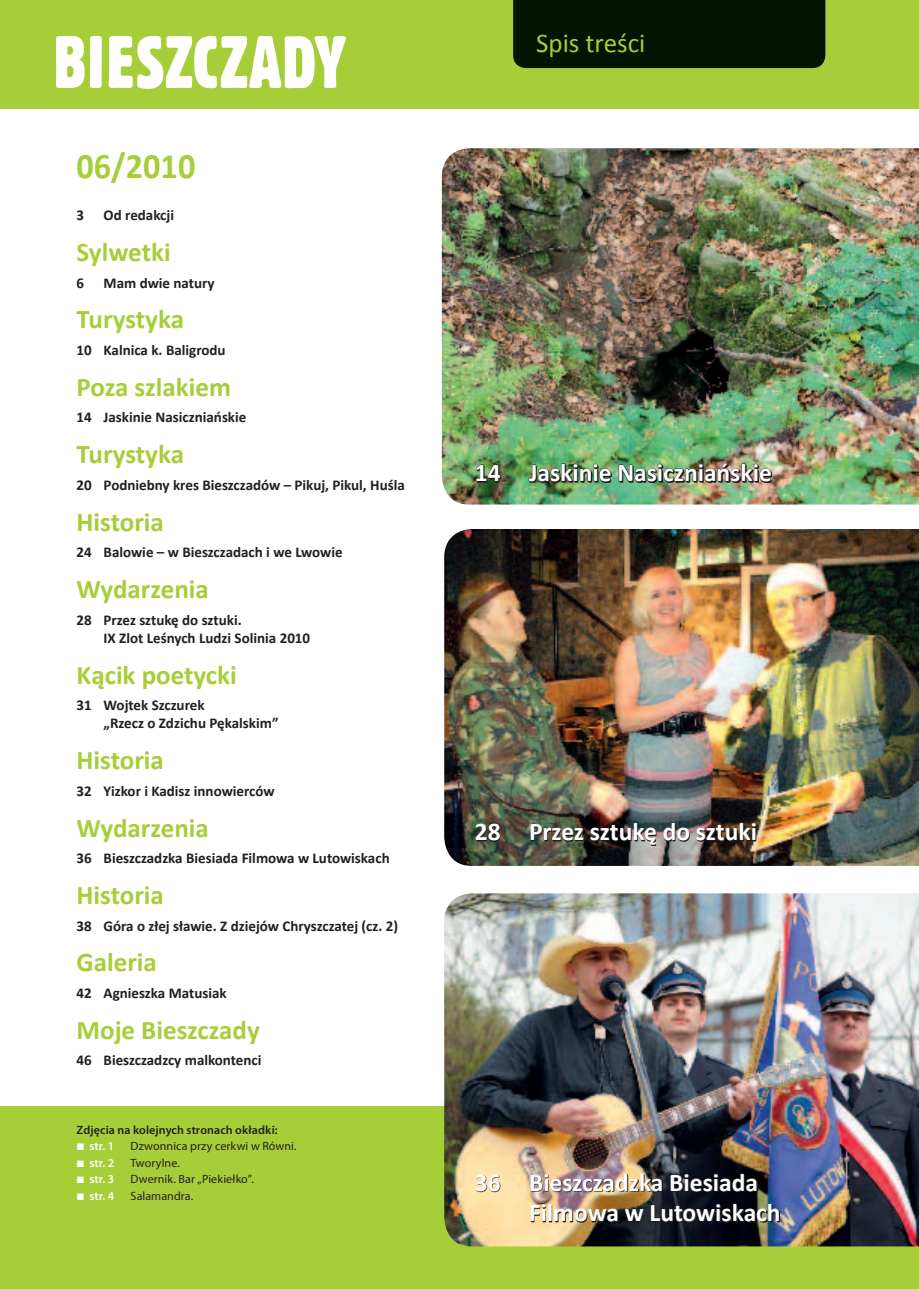
<style>
.page{position:relative;width:919px;height:1289px;background:#fff}
.page>*{position:absolute;margin:0;border:0;box-sizing:border-box;transform-origin:0 0}
.t1{font:700 36px "Calibri";color:#a6ce39;scale:.95 1}
.t2{font:700 27px "Calibri";color:#a6ce39}
.t3{font:27px "Calibri";color:#a6ce39}
.t4{font:700 25.5px/30.6px "Calibri";color:#fff}
.t5{font:700 15px/18px "Calibri";color:#231f20}
.t6{font:12px "Myriad Pro";letter-spacing:.01em;color:#231f20}
.t7{font:600 12px "Myriad Pro";letter-spacing:.01em;color:#231f20}
.t8{font:600 12px "Myriad Pro";letter-spacing:.01em;color:#fff}
</style>
<div class="page">
<img style="left:442px;top:148px;width:476px;height:356px">
<div style="left:0;top:1106px;width:13px;height:182px;background:#a6ce39"></div>
<div style="left:13px;top:0;width:905px;height:108px;background:#a6ce39"></div>
<svg style="left:109px;top:36px;width:237px;height:53px"></svg>
<svg style="left:56px;top:36px;width:46px;height:52px"></svg>
<div style="left:13px;top:1106px;width:905px;height:182px;background:#a6ce39"></div>
<img style="left:444px;top:529px;width:474px;height:336px">
<img style="left:444px;top:893px;width:474px;height:353px">
<img style="left:477px;top:823px;width:279px;height:22px">
<svg style="left:501px;top:464px;width:271px;height:18px"></svg>
<svg style="left:476px;top:464px;width:25px;height:18px"></svg>
<svg style="left:528px;top:463px;width:83px;height:19px"></svg>
<img style="left:618px;top:461px;width:153px;height:21px">
<div style="left:0;top:0;width:13px;height:108px;background:#a6ce39"></div>
<img style="left:476px;top:1174px;width:304px;height:48px">
<div style="left:513px;top:0;width:312px;height:68px;background:#011500"></div>
<h1 class="t1" style="left:77px;top:144px;width:126px">06/2010</h1>
<p class="t5" style="left:77px;top:205px;width:9px">3</p>
<p class="t5" style="left:104px;top:205px;width:72px">Od redakcji</p>
<h2 class="t2" style="left:77px;top:235px;width:96px">Sylwetki</h2>
<p class="t5" style="left:77px;top:273px;width:9px">6</p>
<p class="t5" style="left:104px;top:273px;width:113px">Mam dwie natury</p>
<h2 class="t2" style="left:77px;top:303px;width:109px">Turystyka</h2>
<p class="t5" style="left:77px;top:340px;width:151px">10 Kalnica k. Baligrodu</p>
<h2 class="t2" style="left:77px;top:370px;width:156px">Poza szlakiem</h2>
<p class="t5" style="left:77px;top:407px;width:171px">14 Jaskinie Nasiczniańskie</p>
<h2 class="t2" style="left:77px;top:437px;width:109px">Turystyka</h2>
<p class="t5" style="left:77px;top:475px;width:330px">20 Podniebny kres Bieszczadów – Pikuj, Pikul, Huśla</p>
<h2 class="t2" style="left:77px;top:505px;width:89px">Historia</h2>
<p class="t5" style="left:77px;top:542px;width:267px">24 Balowie – w Bieszczadach i we Lwowie</p>
<h2 class="t2" style="left:77px;top:572px;width:134px">Wydarzenia</h2>
<p class="t5" style="left:104px;top:610px;width:208px;text-indent:-27px">28 Przez sztukę do sztuki.<br>IX Zlot Leśnych Ludzi Solinia 2010</p>
<h2 class="t2" style="left:77px;top:658px;width:162px">Kącik poetycki</h2>
<p class="t5" style="left:104px;top:695px;width:176px;text-indent:-27px">31 Wojtek Szczurek<br>„Rzecz o Zdzichu Pękalskim”</p>
<h2 class="t2" style="left:77px;top:743px;width:89px">Historia</h2>
<p class="t5" style="left:77px;top:781px;width:199px">32 Yizkor i Kadisz innowierców</p>
<h2 class="t2" style="left:77px;top:810px;width:134px">Wydarzenia</h2>
<p class="t5" style="left:77px;top:848px;width:314px">36 Bieszczadzka Biesiada Filmowa w Lutowiskach</p>
<h2 class="t2" style="left:77px;top:878px;width:89px">Historia</h2>
<p class="t5" style="left:77px;top:915px;width:323px">38 Góra o złej sławie. Z dziejów Chryszczatej (cz. 2)</p>
<h2 class="t2" style="left:77px;top:945px;width:82px">Galeria</h2>
<p class="t5" style="left:77px;top:983px;width:152px">42 Agnieszka Matusiak</p>
<h2 class="t2" style="left:77px;top:1013px;width:185px">Moje Bieszczady</h2>
<p class="t5" style="left:77px;top:1050px;width:186px">46 Bieszczadzcy malkontenci</p>
<p class="t7" style="left:77px;top:1121px;width:202px">Zdjęcia na kolejnych stronach okładki:</p>
<p class="t8" style="left:89px;top:1138px;width:27px">str. 1</p>
<p class="t6" style="left:131px;top:1138px;width:167px">Dzwonnica przy cerkwi w Równi.</p>
<p class="t8" style="left:89px;top:1154px;width:27px">str. 2</p>
<p class="t6" style="left:131px;top:1155px;width:51px">Tworylne.</p>
<p class="t8" style="left:89px;top:1171px;width:27px">str. 3</p>
<p class="t6" style="left:131px;top:1171px;width:125px">Dwernik. Bar „Piekiełko”.</p>
<p class="t8" style="left:89px;top:1187px;width:27px">str. 4</p>
<p class="t6" style="left:131px;top:1188px;width:64px">Salamandra.</p>
<h2 class="t3" style="left:536px;top:26px;width:111px">Spis treści</h2>
<h3 class="t4" style="left:475px;top:456px;width:298px">14 Jaskinie Nasiczniańskie</h3>
<h3 class="t4" style="left:475px;top:815px;width:283px">28 Przez sztukę do sztuki</h3>
<h3 class="t4" style="left:529px;top:1165px;width:253px;text-indent:-54px">36 Bieszczadzka Biesiada<br>Filmowa w Lutowiskach</h3>
</div>
